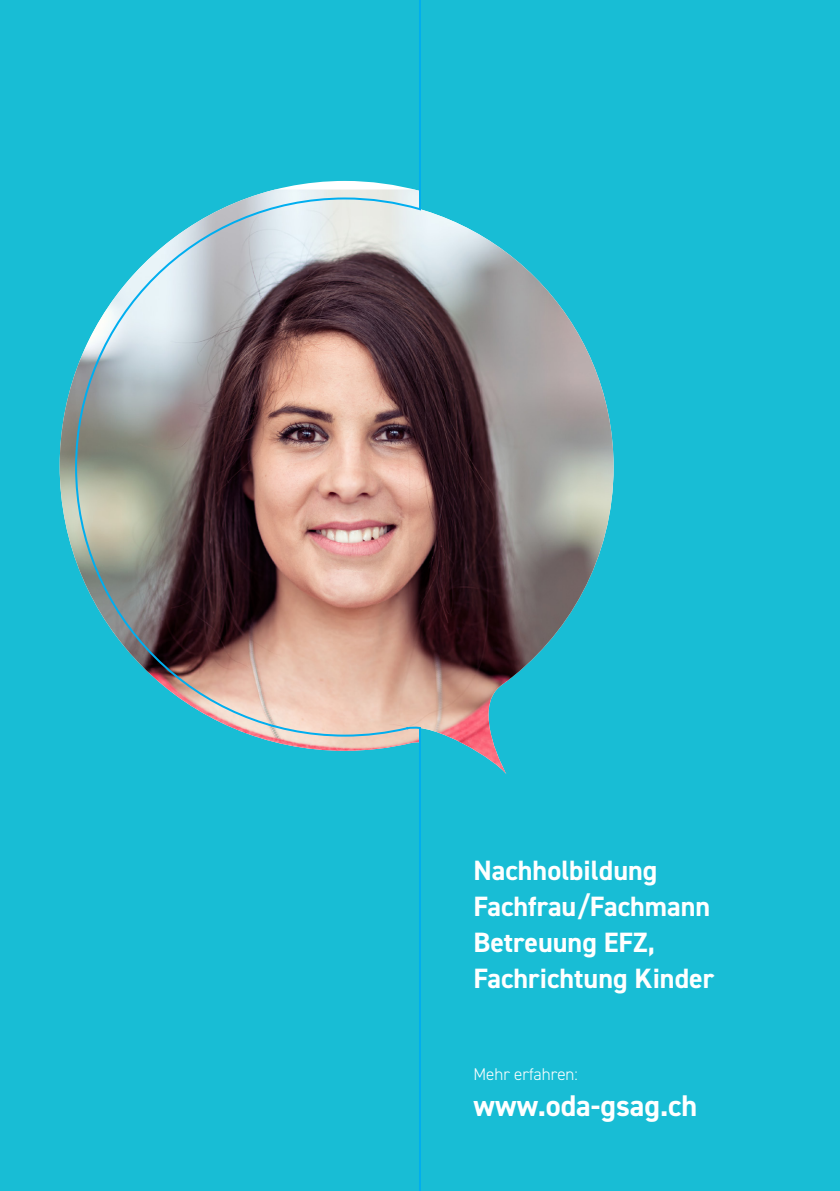
<style>
.page{position:relative;width:840px;height:1191px;background:#fff}
.page>*{position:absolute;margin:0;border:0;box-sizing:border-box;transform-origin:0 0}
.t1{font:700 30px "DIN2014";color:#fff}
.t2{font:700 28px "DIN2014";color:#fff}
.t3{font:300 17px "DIN2014";color:#fff}
</style>
<div class="page">
<div style="left:0;top:0;width:839px;height:1191px;background:#18bdd5"></div>
<img style="left:426px;top:211px;width:187px;height:563px">
<svg style="left:59px;top:0;width:367px;height:1191px"></svg>
<p class="t2" style="left:473px;top:851px;width:185px">Nachholbildung</p>
<p class="t2" style="left:473px;top:887px;width:238px">Fachfrau/Fachmann</p>
<p class="t2" style="left:473px;top:923px;width:183px">Betreuung EFZ,</p>
<p class="t2" style="left:473px;top:959px;width:242px">Fachrichtung Kinder</p>
<p class="t3" style="left:473px;top:1063px;width:106px">Mehr erfahren:</p>
<p class="t1" style="left:473px;top:1085px;width:225px">www.oda-gsag.ch</p>
</div>
